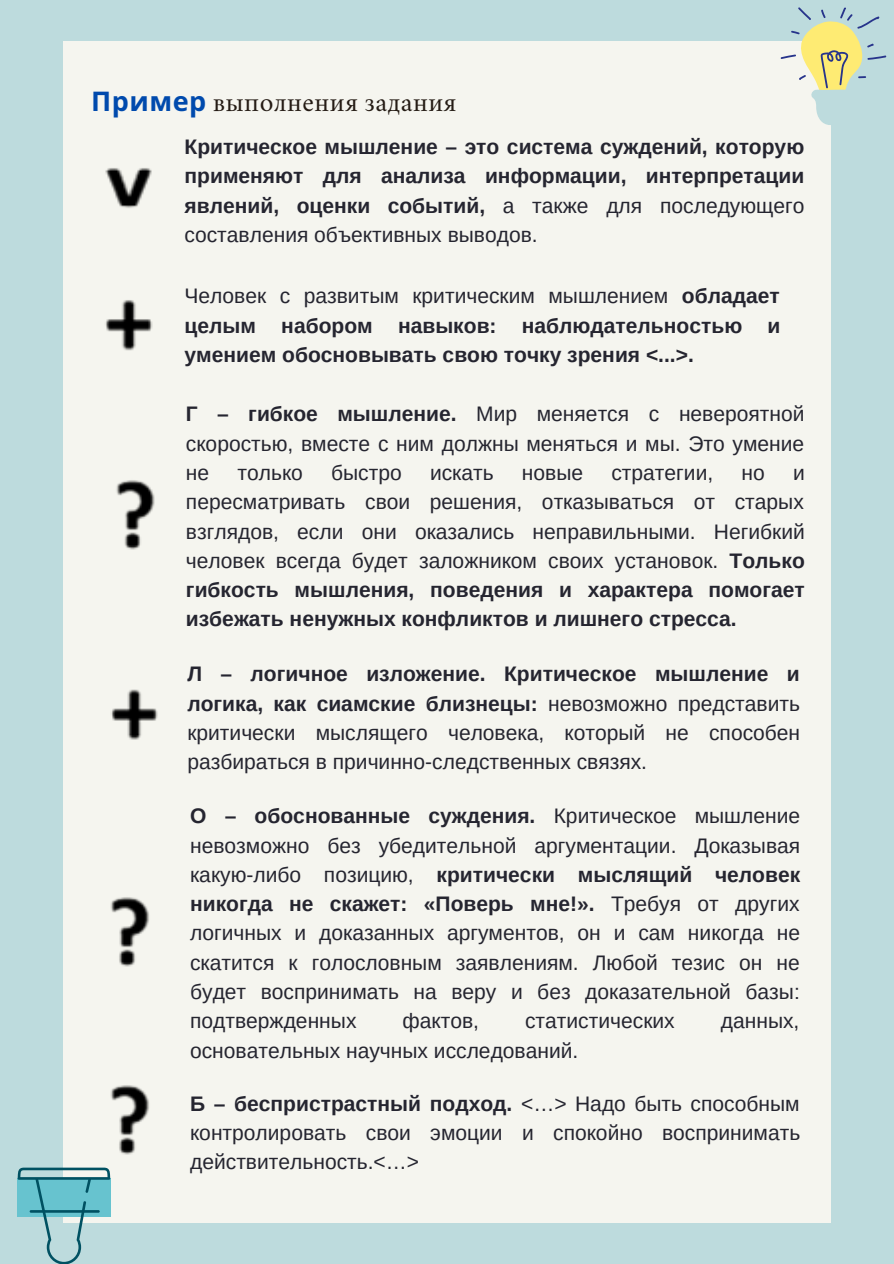
<style>
.page{position:relative;width:894px;height:1264px;background:#fff}
.page>*{position:absolute;margin:0;border:0;box-sizing:border-box;transform-origin:0 0}
.t1{font:27px "Crimson";letter-spacing:.02em;color:#241b14}
.t2{font:21px/29.2px "Arimo";color:#252530;text-align:justify}
.t3{font:700 21px/29.2px "Arimo";color:#252530;text-align:justify}
.s1{font-family:"Noto Sans";font-weight:700;color:#004aad}
.s2{font-weight:400}
.s3{font-weight:700}
</style>
<div class="page">
<div style="left:0;top:0;width:893px;height:1263px;background:#bddbdd"></div>
<div style="left:64px;top:41px;width:766px;height:1181px;background:#f5f5ef"></div>
<img style="left:105px;top:168px;width:47px;height:40px">
<img style="left:105px;top:300px;width:48px;height:51px">
<img style="left:116px;top:480px;width:39px;height:70px">
<img style="left:111px;top:689px;width:47px;height:51px">
<img style="left:110px;top:897px;width:39px;height:70px">
<img style="left:110px;top:1085px;width:39px;height:70px">
<svg style="left:780px;top:7px;width:106px;height:119px"></svg>
<div style="left:17px;top:1178px;width:94px;height:38px;background:#67c3cf"></div>
<svg style="left:18px;top:1167px;width:92px;height:96px"></svg>
<p class="t1" style="left:91px;top:91px;width:367px"><span class="s1">Пример</span> выполнения задания</p>
<p class="t3" style="left:184px;top:132px;width:621px">Критическое мышление – это система суждений, которую применяют для анализа информации, интерпретации явлений, оценки событий, <span class="s2">а также для последующего составления объективных выводов.</span></p>
<p class="t3" style="left:184px;top:281px;width:597px"><span class="s2">Человек с развитым критическим мышлением</span> обладает целым набором навыков: наблюдательностью и умением обосновывать свою точку зрения &lt;...&gt;.</p>
<p class="t2" style="left:186px;top:399px;width:620px"><span class="s3">Г – гибкое мышление.</span> Мир меняется с невероятной скоростью, вместе с ним должны меняться и мы. Это умение не</p>
<p class="t2" style="left:237px;top:458px;width:67px">только</p>
<p class="t2" style="left:331px;top:458px;width:72px">быстро</p>
<p class="t2" style="left:430px;top:458px;width:65px">искать</p>
<p class="t2" style="left:522px;top:458px;width:63px">новые</p>
<p class="t2" style="left:611px;top:458px;width:103px">стратегии,</p>
<p class="t2" style="left:741px;top:458px;width:25px">но</p>
<p class="t2" style="left:186px;top:458px;width:620px;text-indent:607px">и пересматривать свои решения, отказываться от старых взглядов, если они оказались неправильными. Негибкий человек всегда будет заложником своих установок. <span class="s3">Только гибкость мышления, поведения и характера помогает избежать ненужных конфликтов и лишнего стресса.</span></p>
<p class="t2" style="left:187px;top:659px;width:614px"><span class="s3">Л – логичное изложение. Критическое мышление и логика, как сиамские близнецы:</span> невозможно представить критически мыслящего человека, который не способен разбираться в причинно-следственных связях.</p>
<p class="t2" style="left:190px;top:801px;width:611px"><span class="s3">О – обоснованные суждения.</span> Критическое мышление невозможно без убедительной аргументации. Доказывая какую-либо позицию, <span class="s3">критически мыслящий человек никогда не скажет: «Поверь мне!».</span> Требуя от других логичных и доказанных аргументов, он и сам никогда не скатится к голословным заявлениям. Любой тезис он не будет воспринимать на веру и без доказательной базы: подтвержденных</p>
<p class="t2" style="left:402px;top:1006px;width:78px">фактов,</p>
<p class="t2" style="left:525px;top:1006px;width:151px">статистических</p>
<p class="t2" style="left:720px;top:1006px;width:80px">данных,</p>
<p class="t2" style="left:190px;top:1035px;width:389px">основательных научных исследований.</p>
<p class="t2" style="left:190px;top:1088px;width:611px"><span class="s3">Б – беспристрастный подход.</span> &lt;…&gt; Надо быть способным контролировать свои эмоции и спокойно воспринимать действительность.&lt;…&gt;</p>
</div>
